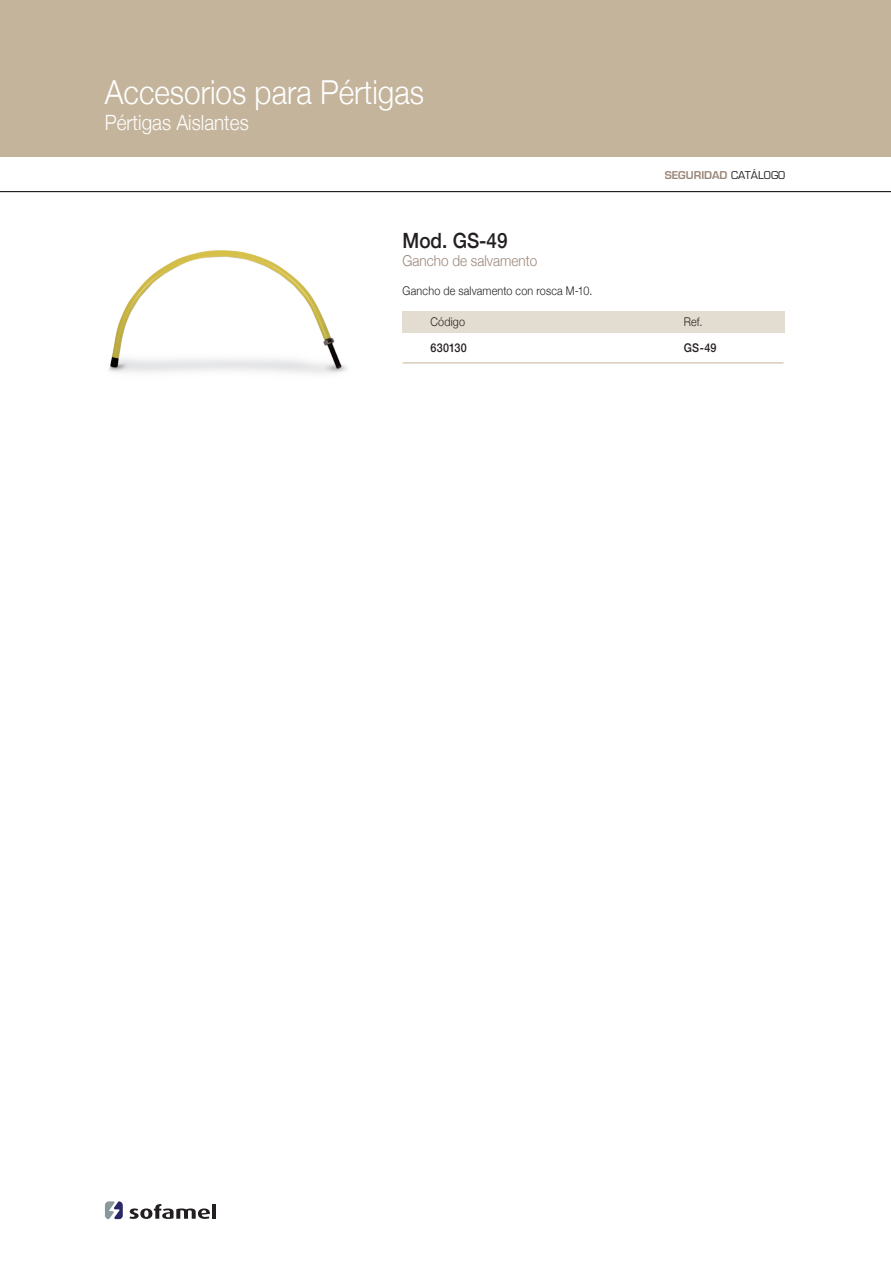
<style>
.page{position:relative;width:891px;height:1264px;background:#fff}
.page>*{position:absolute;margin:0;border:0;box-sizing:border-box;transform-origin:0 0}
.t1{font:300 33px "Helvetica Neue";color:#fff;scale:.9 1}
.t2{font:300 21px "Helvetica Neue";color:#fff;scale:.9 1}
.t3{font:500 21px "Helvetica Neue";color:#231f20;scale:.9 1}
.t4{font:300 15px "Helvetica Neue";color:#9b8679;scale:.9 1}
.t5{font:300 12px "Helvetica Neue";letter-spacing:.015em;color:#231f20;scale:.9 1}
.t6{font:500 12px "Helvetica Neue";letter-spacing:.02em;color:#231f20;scale:.9 1}
.t7{font:600 10.5px "Eurostile";color:#9b8679}
.s1{font-weight:400;color:#231f20}
</style>
<div class="page">
<div style="left:0;top:0;width:891px;height:157px;background:#c3b49b"></div>
<svg style="left:129px;top:1204px;width:81px;height:14px"></svg>
<hr style="left:212px;top:1203px;width:4px;height:15px;background:#231f20">
<svg style="left:105px;top:1201px;width:18px;height:17px"></svg>
<hr style="left:0;top:191px;width:891px;height:1px;background:#231f20">
<div style="left:403px;top:311px;width:382px;height:21px;background:#e3dcd0"></div>
<hr style="left:403px;top:362px;width:380px;height:1px;background:#c3b49b">
<img style="left:109px;top:250px;width:238px;height:124px">
<h1 class="t1" style="left:105px;top:66px;width:356px">Accesorios para Pértigas</h1>
<h2 class="t2" style="left:105px;top:105px;width:161px">Pértigas Aislantes</h2>
<p class="t7" style="left:665px;top:168px;width:122px">SEGURIDAD <span class="s1">CATÁLOGO</span></p>
<h2 class="t3" style="left:403px;top:224px;width:118px">Mod. GS-49</h2>
<p class="t4" style="left:403px;top:249px;width:151px">Gancho de salvamento</p>
<p class="t5" style="left:403px;top:281px;width:212px">Gancho de salvamento con rosca M-10.</p>
<p class="t5" style="left:430px;top:312px;width:40px">Código</p>
<p class="t6" style="left:430px;top:338px;width:42px">630130</p>
<p class="t6" style="left:684px;top:338px;width:38px">GS-49</p>
<p class="t5" style="left:684px;top:312px;width:22px">Ref.</p>
</div>
